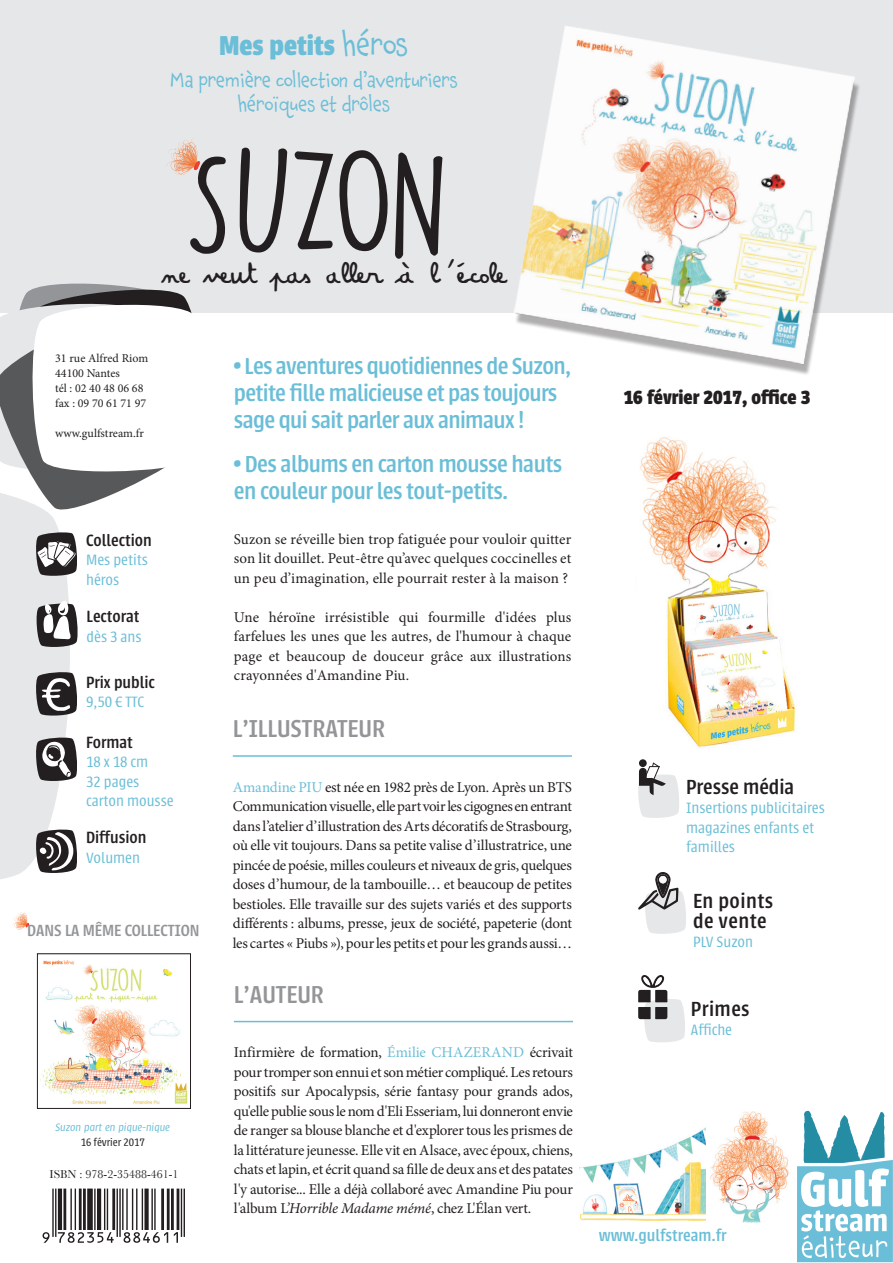
<style>
.page{position:relative;width:893px;height:1263px;background:#fff}
.page>*{position:absolute;margin:0;border:0;box-sizing:border-box;transform-origin:0 0}
.t1{font:138px "DK Lemon Yellow Sun";letter-spacing:-.045em;color:#231f20}
.t2{font:30px "Amandine";color:#231f20}
.t3{font:700 30px "Urbana";color:#6bbed7}
.SOUS_TITRE_1{font:500 27px "Urbana";color:#939598}
.INFORMATION_IMP{font:500 25.5px/27px "Urbana";letter-spacing:-.025em;color:#6bbed7}
.Bandeau{font:500 22.5px/19.5px "Urbana";letter-spacing:.02em;color:#231f20}
.Bandeau-2{font:500 22.5px "Urbana";color:#231f20}
.DATE{font:700 21px "Urbana";color:#231f20}
.t4{font:19.5px/24px "Chaloops";color:#6bbed7;text-align:center}
.PICTO_1{font:500 18px "Urbana";color:#231f20}
.SITE_WEB{font:500 18px "Urbana";color:#6bbed7}
.Sous-titre{font:500 17.85px "Urbana";color:#939598}
.PICTO_2{font:300 16.5px/19.5px "Urbana";color:#6bbed7}
.TEXTE{font:15px/19.5px "Minion Pro";color:#231f20;text-align:justify}
.ADRESSE{font:12px "Minion Pro";color:#231f20}
.t5{font:12px "Baskerville";color:#231f20}
.Aut_et_ill_présa{font:italic 300 11.85px "Urbana";color:#6bbed7}
.Aut_et_ill_présa-2{font:300 11.85px "Urbana";color:#231f20}
.s1{font-family:"Chaloops";font-weight:400}
.s2{color:#6bbed7}
.s3{font-style:italic}
</style>
<div class="page">
<img style="left:639px;top:437px;width:157px;height:324px">
<img style="left:580px;top:1127px;width:126px;height:94px">
<div style="left:0;top:0;width:893px;height:313px;background:#e6e7e9"></div>
<svg style="left:0;top:283px;width:192px;height:596px"></svg>
<svg style="left:797px;top:1111px;width:96px;height:152px"></svg>
<img style="left:710px;top:1111px;width:79px;height:112px">
<img style="left:12px;top:911px;width:16px;height:18px">
<img style="left:40px;top:960px;width:148px;height:144px">
<div style="left:37px;top:953px;width:154px;height:155px;border:1px solid #231f20"></div>
<svg style="left:43px;top:1188px;width:142px;height:55px"></svg>
<svg style="left:638px;top:975px;width:47px;height:67px"></svg>
<svg style="left:638px;top:872px;width:48px;height:62px"></svg>
<svg style="left:639px;top:759px;width:8px;height:8px"></svg>
<svg style="left:638px;top:762px;width:41px;height:56px"></svg>
<img style="left:514px;top:26px;width:346px;height:348px">
<img style="left:166px;top:138px;width:35px;height:37px">
<hr style="left:234px;top:1021px;width:339px;height:1px;background:#6bbed7">
<hr style="left:233px;top:755px;width:339px;height:2px;background:#6bbed7">
<p class="t3" style="left:219px;top:28px;width:191px">Mes petits <span class="s1">héros</span></p>
<p class="t4" style="left:170px;top:68px;width:289px">Ma première collection d’aventuriers héroïques et drôles</p>
<p class="t1" style="left:183px;top:115px;width:268px">SUZON</p>
<p class="t2" style="left:163px;top:252px;width:344px">ne veut pas aller à l'école</p>
<p class="ADRESSE" style="left:55px;top:350px;width:95px">31 rue Alfred Riom</p>
<p class="ADRESSE" style="left:55px;top:365px;width:66px">44100 Nantes</p>
<p class="ADRESSE" style="left:55px;top:380px;width:90px">tél : 02 40 48 06 68</p>
<p class="ADRESSE" style="left:55px;top:395px;width:93px">fax : 09 70 61 71 97</p>
<p class="ADRESSE" style="left:55px;top:425px;width:90px">www.gulfstream.fr</p>
<p class="PICTO_1" style="left:86px;top:531px;width:67px">Collection</p>
<p class="PICTO_2" style="left:86px;top:551px;width:63px">Mes petits héros</p>
<p class="PICTO_1" style="left:87px;top:607px;width:54px">Lectorat</p>
<p class="PICTO_2" style="left:87px;top:627px;width:57px">dès 3 ans</p>
<p class="PICTO_1" style="left:86px;top:672px;width:70px">Prix public</p>
<p class="PICTO_2" style="left:86px;top:692px;width:60px">9,50 € TTC</p>
<p class="PICTO_1" style="left:86px;top:733px;width:48px">Format</p>
<p class="PICTO_2" style="left:86px;top:753px;width:64px">18 x 18 cm</p>
<p class="PICTO_2" style="left:86px;top:772px;width:55px">32 pages</p>
<p class="PICTO_2" style="left:86px;top:792px;width:89px">carton mousse</p>
<p class="PICTO_1" style="left:86px;top:828px;width:62px">Diffusion</p>
<p class="PICTO_2" style="left:86px;top:848px;width:55px">Volumen</p>
<p class="Sous-titre" style="left:27px;top:921px;width:174px">DANS LA MÊME COLLECTION</p>
<p class="Aut_et_ill_présa" style="left:55px;top:1121px;width:116px">Suzon part en pique-nique</p>
<p class="Aut_et_ill_présa-2" style="left:81px;top:1136px;width:66px">16 février 2017</p>
<p class="t5" style="left:49px;top:1167px;width:131px">ISBN : 978-2-35488-461-1</p>
<p class="INFORMATION_IMP" style="left:234px;top:353px;width:339px">• Les aventures quotidiennes de Suzon, petite fille malicieuse et pas toujours sage qui sait parler aux animaux !</p>
<p class="INFORMATION_IMP" style="left:234px;top:451px;width:330px">• Des albums en carton mousse hauts en couleur pour les tout-petits.</p>
<p class="TEXTE" style="left:234px;top:529px;width:339px">Suzon se réveille bien trop fatiguée pour vouloir quitter son lit douillet. Peut-être qu’avec quelques coccinelles et un peu d’imagination, elle pourrait rester à la maison ?</p>
<p class="TEXTE" style="left:234px;top:607px;width:339px">Une héroïne irrésistible qui fourmille d'idées plus farfelues les unes que les autres, de l'humour à chaque page et beaucoup de douceur grâce aux illustrations crayonnées d'Amandine Piu.</p>
<p class="SOUS_TITRE_1" style="left:233px;top:714px;width:154px">L’ILLUSTRATEUR</p>
<p class="TEXTE" style="left:233px;top:777px;width:341px"><span class="s2">Amandine PIU</span> est née en 1982 près de Lyon. Après un BTS Communication visuelle, elle part voir les cigognes en entrant dans l’atelier d’illustration des Arts décoratifs de Strasbourg, où elle vit toujours. Dans sa petite valise d’illustratrice, une pincée de poésie, milles couleurs et niveaux de gris, quelques doses d’humour, de la tambouille… et beaucoup de petites bestioles. Elle travaille sur des sujets variés et des supports différents : albums, presse, jeux de société, papeterie (dont les cartes « Piubs »), pour les petits et pour les grands aussi…</p>
<p class="SOUS_TITRE_1" style="left:234px;top:980px;width:91px">L’AUTEUR</p>
<p class="TEXTE" style="left:234px;top:1043px;width:341px">Infirmière de formation, <span class="s2">Émilie CHAZERAND</span> écrivait pour tromper son ennui et son métier compliqué. Les retours positifs sur Apocalypsis, série fantasy pour grands ados, qu'elle publie sous le nom d'Eli Esseriam, lui donneront envie de ranger sa blouse blanche et d'explorer tous les prismes de la littérature jeunesse. Elle vit en Alsace, avec époux, chiens, chats et lapin, et écrit quand sa fille de deux ans et des patates l'y autorise... Elle a déjà collaboré avec Amandine Piu pour l'album L<span class="s3">’Horrible Madame mémé</span>, chez L'Élan vert.</p>
<p class="DATE" style="left:624px;top:385px;width:188px">16 février 2017, office 3</p>
<p class="Bandeau-2" style="left:686px;top:774px;width:110px">Presse média</p>
<p class="PICTO_2" style="left:686px;top:798px;width:140px">Insertions publicitaires</p>
<p class="PICTO_2" style="left:686px;top:818px;width:130px">magazines enfants et familles</p>
<p class="Bandeau" style="left:693px;top:892px;width:82px">En points de vente</p>
<p class="PICTO_2" style="left:693px;top:933px;width:62px">PLV Suzon</p>
<p class="Bandeau" style="left:691px;top:999px;width:60px">Primes</p>
<p class="PICTO_2" style="left:691px;top:1021px;width:43px">Affiche</p>
<p class="SITE_WEB" style="left:599px;top:1226px;width:129px">www.gulfstream.fr</p>
</div>
